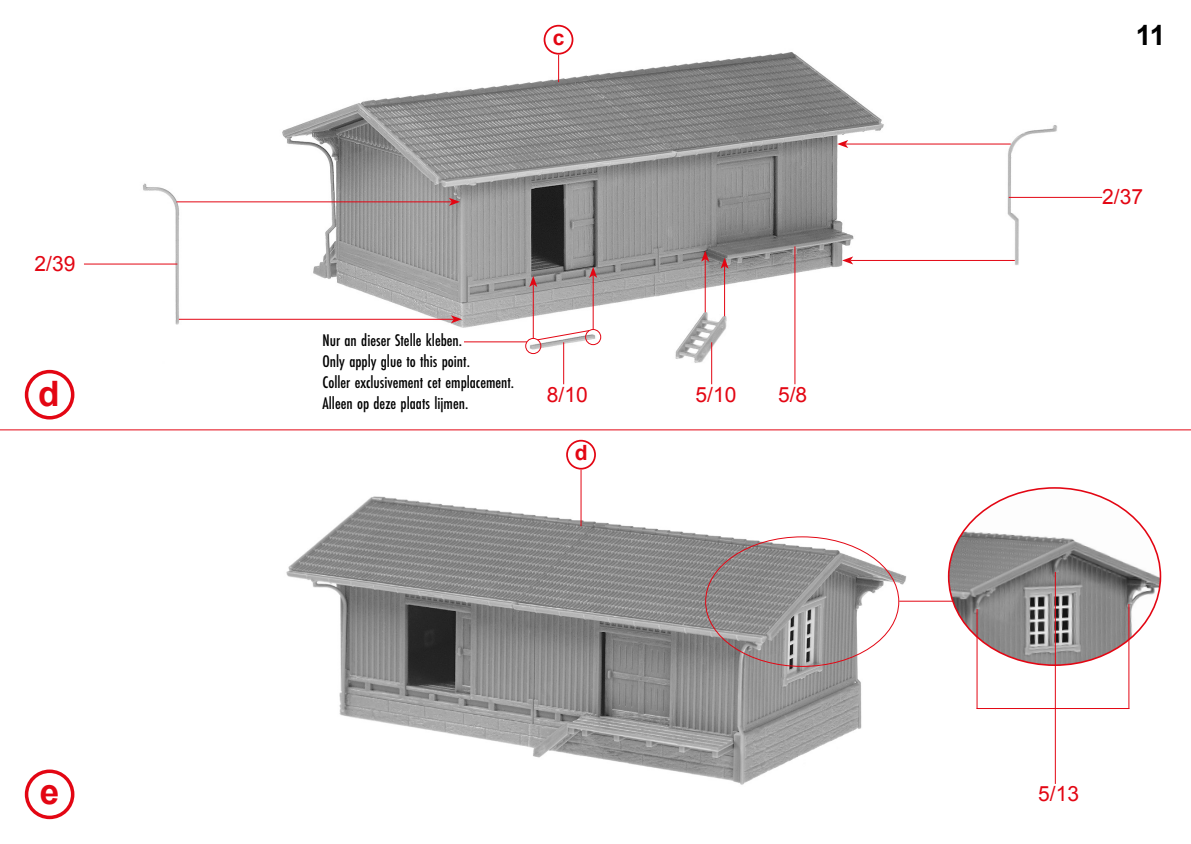
<style>
.page{position:relative;width:1191px;height:844px;background:#fff}
.page>*{position:absolute;margin:0;border:0;box-sizing:border-box;transform-origin:0 0}
.t1{font:700 35px "Arial";color:#e30613}
.t2{font:700 28px "Arial";color:#000}
.t3{font:21px "Arial";color:#e30613}
.t4{font:700 21px "Arial";color:#e30613}
.t5{font:17.5px/21px "Futura EF Medium Con";color:#000}
</style>
<div class="page">
<img style="left:112px;top:30px;width:986px;height:344px">
<hr style="left:0;top:429px;width:1191px;height:1px;background:#e30613">
<hr style="left:845px;top:143px;width:165px;height:1px;background:#e30613">
<svg style="left:837px;top:140px;width:11px;height:8px"></svg>
<hr style="left:850px;top:260px;width:164px;height:1px;background:#e30613">
<svg style="left:842px;top:256px;width:11px;height:8px"></svg>
<hr style="left:705px;top:259px;width:1px;height:53px;background:#e30613">
<svg style="left:701px;top:251px;width:8px;height:11px"></svg>
<hr style="left:533px;top:284px;width:1px;height:54px;background:#e30613">
<svg style="left:529px;top:276px;width:8px;height:11px"></svg>
<hr style="left:593px;top:275px;width:1px;height:54px;background:#e30613">
<svg style="left:589px;top:267px;width:8px;height:11px"></svg>
<hr style="left:724px;top:266px;width:1px;height:50px;background:#e30613">
<svg style="left:720px;top:257px;width:8px;height:12px"></svg>
<hr style="left:179px;top:319px;width:275px;height:1px;background:#e30613">
<svg style="left:451px;top:315px;width:11px;height:8px"></svg>
<hr style="left:176px;top:201px;width:276px;height:1px;background:#e30613">
<svg style="left:449px;top:198px;width:11px;height:8px"></svg>
<div style="left:25px;top:370px;width:49px;height:49px;border:4px solid #e30613;border-radius:50%"></div>
<div style="left:544px;top:26px;width:28px;height:28px;background:#fff;border-radius:50%"></div>
<div style="left:543px;top:25px;width:30px;height:30px;border:2px solid #e30613;border-radius:50%"></div>
<svg style="left:558px;top:55px;width:1px;height:27px"></svg>
<hr style="left:563px;top:342px;width:1px;height:42px;background:#e30613">
<hr style="left:464px;top:341px;width:63px;height:1px;background:#e30613">
<svg style="left:536px;top:329px;width:54px;height:12px"></svg>
<hr style="left:711px;top:342px;width:1px;height:42px;background:#e30613">
<hr style="left:794px;top:246px;width:1px;height:138px;background:#e30613">
<hr style="left:1008px;top:197px;width:94px;height:1px;background:#e30613">
<hr style="left:84px;top:263px;width:93px;height:1px;background:#e30613">
<div style="left:25px;top:769px;width:49px;height:50px;border:4px solid #e30613;border-radius:50%"></div>
<img style="left:286px;top:485px;width:636px;height:300px">
<hr style="left:580px;top:469px;width:1px;height:57px;background:#e30613">
<div style="left:566px;top:439px;width:30px;height:30px;border:2px solid #e30613;border-radius:50%"></div>
<hr style="left:899px;top:600px;width:53px;height:1px;background:#e30613">
<img style="left:948px;top:488px;width:212px;height:177px">
<div style="left:525px;top:338px;width:16px;height:16px;border:1px solid #e30613;border-radius:50%"></div>
<div style="left:585px;top:329px;width:16px;height:16px;border:1px solid #e30613;border-radius:50%"></div>
<hr style="left:976px;top:609px;width:1px;height:99px;background:#e30613">
<hr style="left:1055px;top:571px;width:1px;height:212px;background:#e30613">
<hr style="left:976px;top:708px;width:153px;height:1px;background:#e30613">
<hr style="left:1128px;top:604px;width:1px;height:104px;background:#e30613">
<p class="t3" style="left:35px;top:250px;width:42px">2/39</p>
<h1 class="t1" style="left:38px;top:370px;width:23px">d</h1>
<h1 class="t1" style="left:40px;top:768px;width:21px">e</h1>
<p class="t4" style="left:553px;top:24px;width:13px">c</p>
<p class="t5" style="left:322px;top:330px;width:193px">Nur an dieser Stelle kleben.<br>Only apply glue to this point.<br>Coller exclusivement cet emplacement.<br>Alleen op deze plaats lijmen.</p>
<p class="t3" style="left:547px;top:380px;width:42px">8/10</p>
<p class="t3" style="left:695px;top:380px;width:42px">5/10</p>
<p class="t3" style="left:778px;top:380px;width:31px">5/8</p>
<p class="t4" style="left:575px;top:439px;width:14px">d</p>
<h2 class="t2" style="left:1135px;top:17px;width:31px">11</h2>
<p class="t3" style="left:1102px;top:183px;width:42px">2/37</p>
<p class="t3" style="left:1038px;top:779px;width:42px">5/13</p>
</div>
